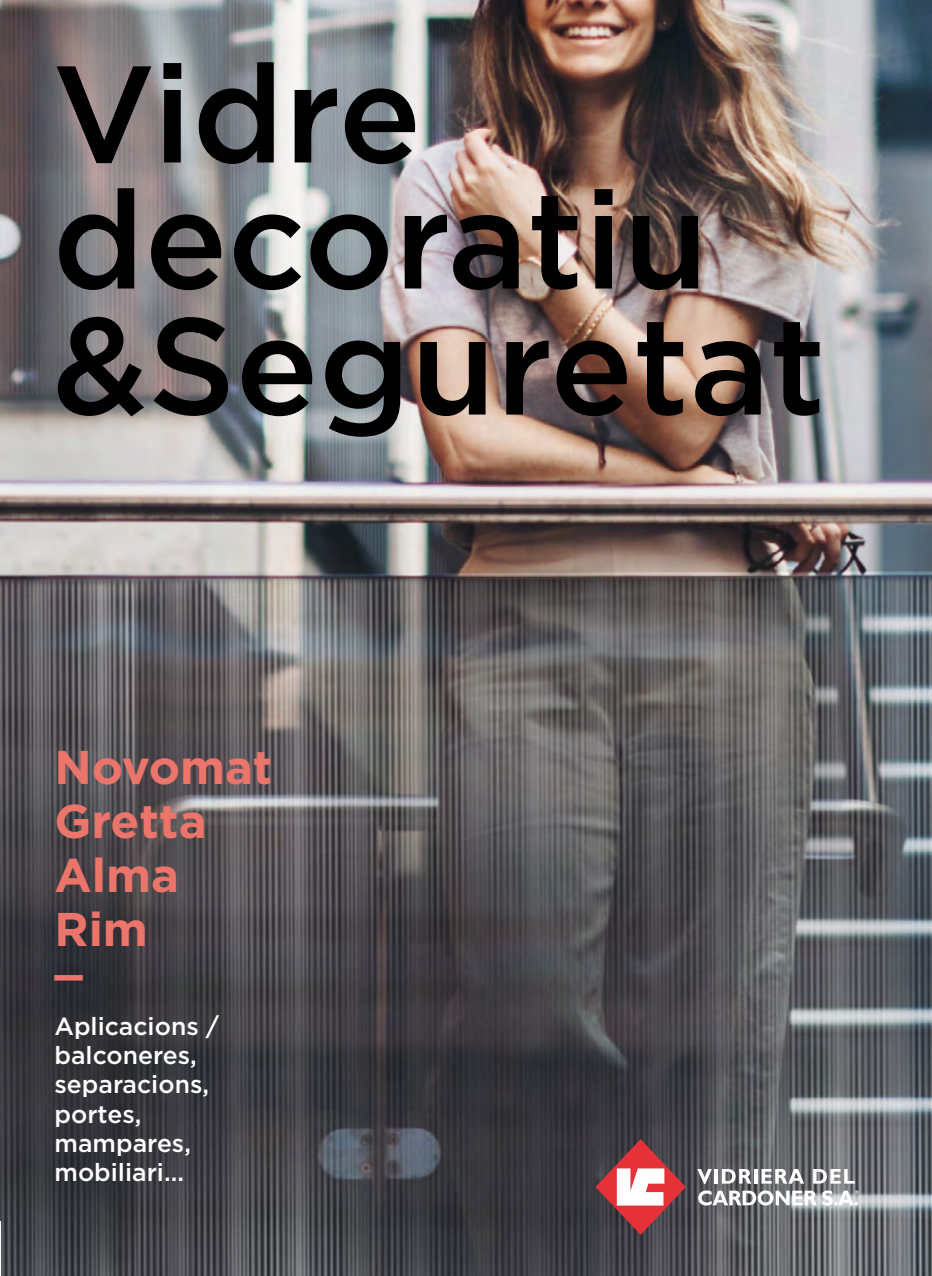
<style>
.page{position:relative;width:932px;height:1276px;background:#fff}
.page>*{position:absolute;margin:0;border:0;box-sizing:border-box;transform-origin:0 0}
.t1{font:500 137.25px/126px "Gotham";color:#000}
.t2{font:700 47.25px/54px "Gotham";color:#ec756b}
.t3{font:500 24.75px/29.2px "Gotham";color:#fff}
</style>
<div class="page">
<img style="left:0;top:0;width:931px;height:1276px">
<svg style="left:698px;top:1190px;width:118px;height:15px"></svg>
<svg style="left:697px;top:1169px;width:14px;height:14px"></svg>
<hr style="left:714px;top:1169px;width:3px;height:14px;background:#fff">
<svg style="left:721px;top:1169px;width:30px;height:14px"></svg>
<svg style="left:753px;top:1169px;width:4px;height:14px"></svg>
<svg style="left:761px;top:1169px;width:42px;height:14px"></svg>
<svg style="left:812px;top:1169px;width:42px;height:14px"></svg>
<svg style="left:595px;top:1139px;width:90px;height:95px"></svg>
<svg style="left:822px;top:1190px;width:36px;height:15px"></svg>
<h1 class="t1" style="left:52px;top:49px;width:774px">Vidre decoratiu &amp;Seguretat</h1>
<h2 class="t2" style="left:54px;top:740px;width:219px">Novomat<br>Gretta<br>Alma<br>Rim</h2>
<h2 class="t2" style="left:54px;top:929px;width:30px">_</h2>
<p class="t3" style="left:54px;top:1011px;width:166px">Aplicacions / balconeres, separacions, portes, mampares, mobiliari...</p>
</div>
